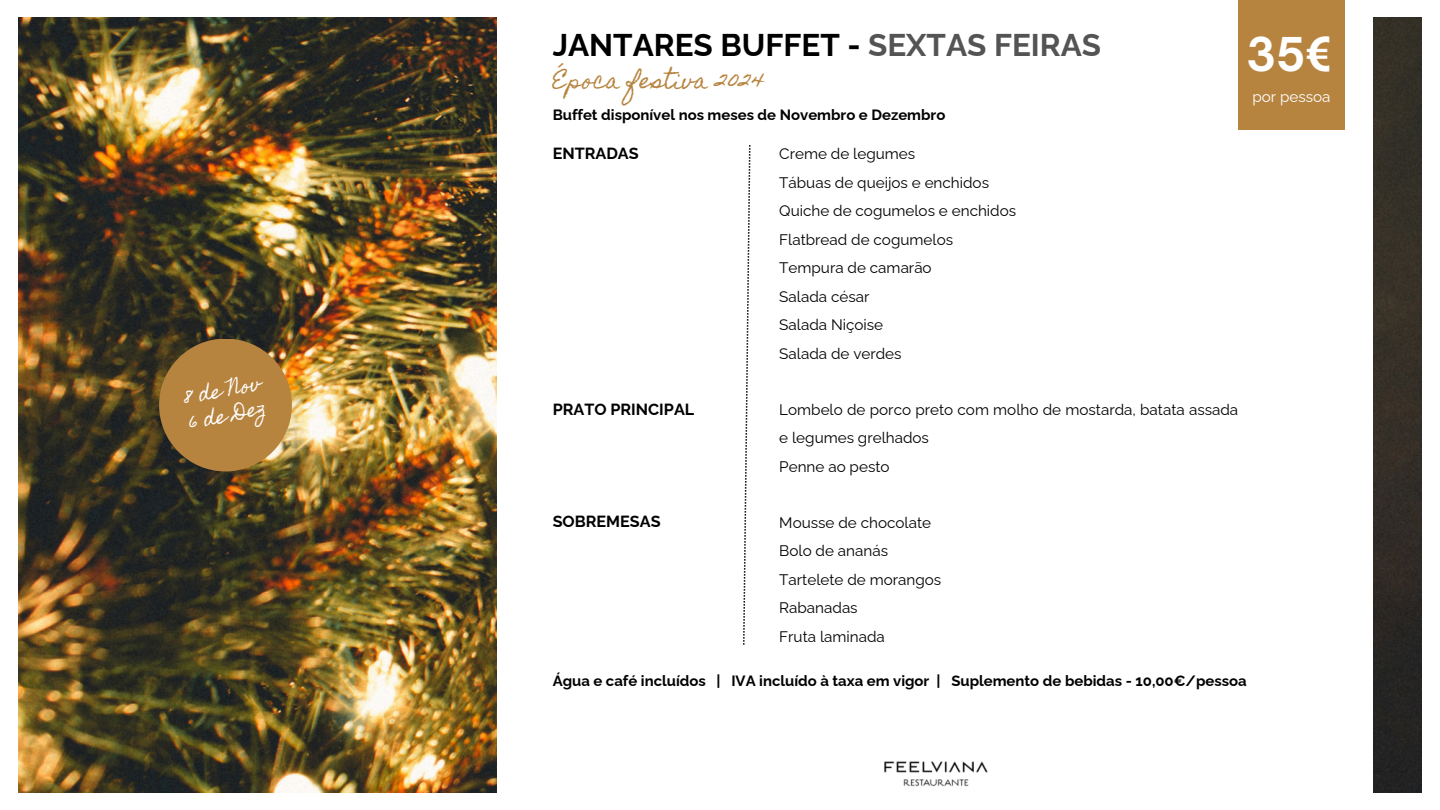
<style>
.page{position:relative;width:1440px;height:810px;background:#fff}
.page>*{position:absolute;margin:0;border:0;box-sizing:border-box;transform-origin:0 0}
.t1{font:700 44.6px "Open Sauce One";color:#fff}
.t2{font:700 31.4px "Raleway";color:#000}
.t3{font:21px "Homemade Apple";color:#b7843f}
.t4{font:18.2px/25.3px "Homemade Apple";color:#fff}
.t5{font:700 16.2px "Raleway";color:#000}
.t6{font:15.3px/28.5px "Raleway";color:#000}
.t7{font:15.3px "Raleway";color:#fff}
.t8{font:700 14.9px "Raleway";color:#000}
.s1{color:#545454}
</style>
<div class="page">
<img style="left:19px;top:18px;width:1403px;height:774px">
<div style="left:497px;top:7px;width:875px;height:803px;background:#fff"></div>
<svg style="left:743px;top:145px;width:8px;height:500px"></svg>
<img style="left:884px;top:761px;width:104px;height:26px">
<div style="left:1238px;top:0;width:107px;height:129px;background:#b7843f"></div>
<div style="left:159px;top:339px;width:133px;height:132px;background:#b7843f;border-radius:50%"></div>
<p class="t4" style="left:182px;top:385px;width:80px;rotate:-11deg">8 de Nov<br>6 de Dez</p>
<h2 class="t2" style="left:553px;top:20px;width:550px">JANTARES BUFFET - <span class="s1">SEXTAS FEIRAS</span></h2>
<h3 class="t3" style="left:553px;top:68px;width:213px">Época festiva 2024</h3>
<p class="t8" style="left:553px;top:102px;width:394px">Buffet disponível nos meses de Novembro e Dezembro</p>
<p class="t5" style="left:553px;top:141px;width:87px">ENTRADAS</p>
<p class="t6" style="left:779px;top:138px;width:238px">Creme de legumes<br>Tábuas de queijos e enchidos<br>Quiche de cogumelos e enchidos<br>Flatbread de cogumelos<br>Tempura de camarão<br>Salada césar<br>Salada Niçoise<br>Salada de verdes</p>
<h1 class="t1" style="left:1246px;top:26px;width:88px">35€</h1>
<p class="t7" style="left:1252px;top:85px;width:80px">por pessoa</p>
<p class="t5" style="left:553px;top:396px;width:143px">PRATO PRINCIPAL</p>
<p class="t5" style="left:553px;top:509px;width:109px">SOBREMESAS</p>
<p class="t6" style="left:779px;top:393px;width:460px">Lombelo de porco preto com molho de mostarda, batata assada e legumes grelhados<br>Penne ao pesto</p>
<p class="t6" style="left:779px;top:506px;width:163px">Mousse de chocolate<br>Bolo de ananás<br>Tartelete de morangos<br>Rabanadas<br>Fruta laminada</p>
<p class="t8" style="left:553px;top:669px;width:696px">Água e café incluídos | IVA incluído à taxa em vigor | Suplemento de bebidas - 10,00€/pessoa</p>
</div>
